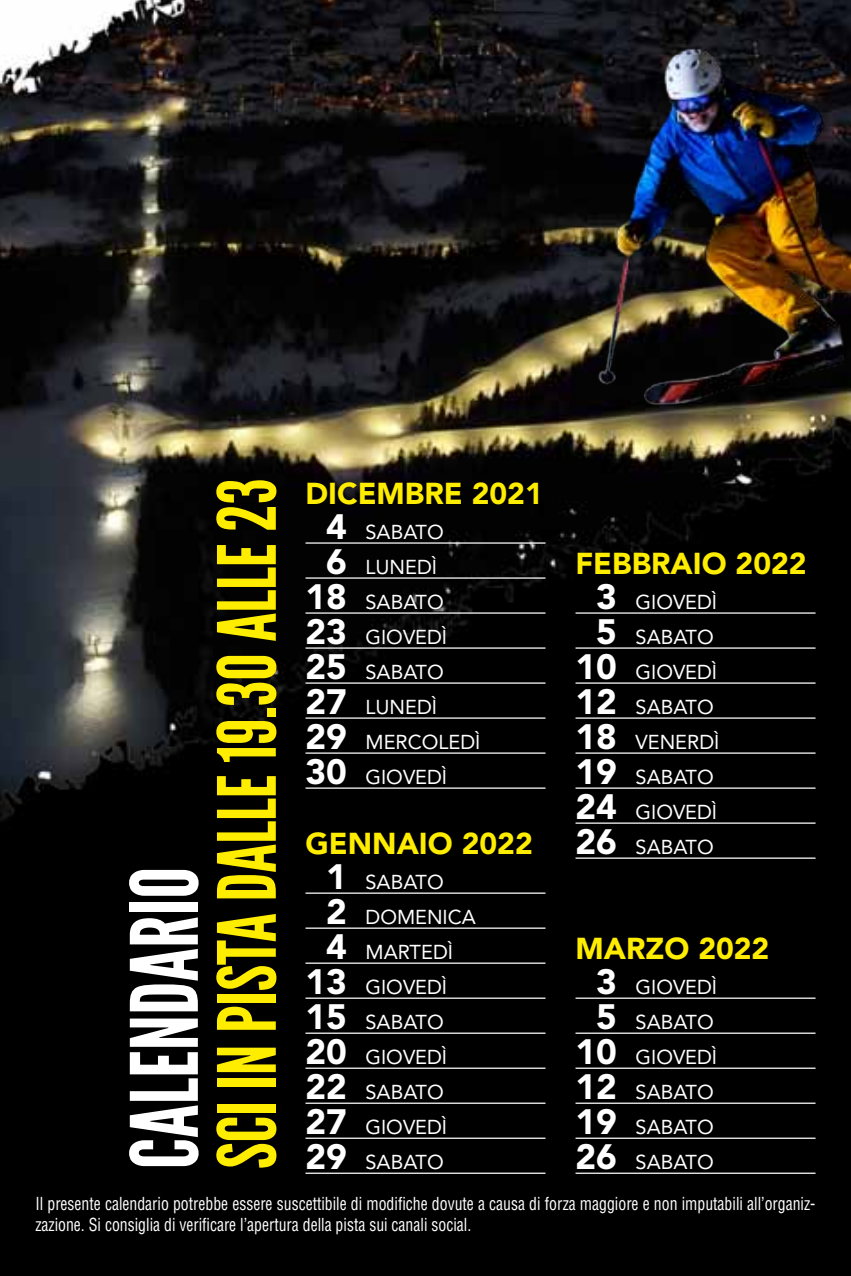
<style>
.page{position:relative;width:851px;height:1276px;background:#fff}
.page>*{position:absolute;margin:0;border:0;box-sizing:border-box;transform-origin:0 0}
.t1{font:92.5px "League Gothic";color:#fff}
.t2{font:80px "League Gothic";color:#ffed00}
.t3{font:900 30px "Avenir LT Std";color:#ffed00}
.t4{font:20px/35px "Avenir LT Std";color:#fff;text-align:right}
.t5{font:condensed 17.5px/21px "Helvetica LT Std";color:#fff;scale:.9 1}
.s1{font-weight:900;font-size:35px}
</style>
<div class="page">
<img style="left:0;top:0;width:850px;height:960px">
<div style="left:0;top:960px;width:850px;height:316px;background:#000"></div>
<hr style="left:305px;top:542px;width:240px;height:1px;background:#fff">
<hr style="left:305px;top:577px;width:240px;height:1px;background:#fff">
<hr style="left:305px;top:612px;width:240px;height:1px;background:#fff">
<hr style="left:305px;top:647px;width:240px;height:1px;background:#fff">
<hr style="left:305px;top:682px;width:240px;height:1px;background:#fff">
<hr style="left:305px;top:717px;width:240px;height:1px;background:#fff">
<hr style="left:305px;top:752px;width:240px;height:1px;background:#fff">
<hr style="left:305px;top:787px;width:240px;height:1px;background:#fff">
<hr style="left:305px;top:892px;width:240px;height:1px;background:#fff">
<hr style="left:305px;top:927px;width:240px;height:1px;background:#fff">
<hr style="left:305px;top:962px;width:240px;height:1px;background:#fff">
<hr style="left:305px;top:997px;width:240px;height:1px;background:#fff">
<hr style="left:305px;top:1032px;width:240px;height:1px;background:#fff">
<hr style="left:305px;top:1067px;width:240px;height:1px;background:#fff">
<hr style="left:305px;top:1102px;width:240px;height:1px;background:#fff">
<hr style="left:305px;top:1137px;width:240px;height:1px;background:#fff">
<hr style="left:305px;top:1172px;width:240px;height:1px;background:#fff">
<hr style="left:575px;top:612px;width:240px;height:1px;background:#fff">
<hr style="left:575px;top:647px;width:240px;height:1px;background:#fff">
<hr style="left:575px;top:682px;width:240px;height:1px;background:#fff">
<hr style="left:575px;top:717px;width:240px;height:1px;background:#fff">
<hr style="left:575px;top:752px;width:240px;height:1px;background:#fff">
<hr style="left:575px;top:787px;width:240px;height:1px;background:#fff">
<hr style="left:575px;top:822px;width:240px;height:1px;background:#fff">
<hr style="left:575px;top:857px;width:240px;height:1px;background:#fff">
<hr style="left:575px;top:997px;width:240px;height:1px;background:#fff">
<hr style="left:575px;top:1032px;width:240px;height:1px;background:#fff">
<hr style="left:575px;top:1067px;width:240px;height:1px;background:#fff">
<hr style="left:575px;top:1102px;width:240px;height:1px;background:#fff">
<hr style="left:575px;top:1137px;width:240px;height:1px;background:#fff">
<hr style="left:575px;top:1172px;width:240px;height:1px;background:#fff">
<img style="left:394px;top:0;width:456px;height:595px">
<h2 class="t2" style="left:199px;top:1169px;width:692px;rotate:-90deg">Sci in pista dalle 19.30 alle 23</h2>
<p class="t5" style="left:35px;top:1193px;width:868px">Il presente calendario potrebbe essere suscettibile di modifiche dovute a causa di forza maggiore e non imputabili all’organiz&shy;zazione. Si consiglia di verificare l’apertura della pista sui canali social.</p>
<h3 class="t3" style="left:305px;top:475px;width:239px">DICEMBRE 2021</h3>
<p class="t4" style="left:326px;top:514px;width:119px"><span class="s1">4</span> SABATO</p>
<p class="t4" style="left:326px;top:549px;width:112px"><span class="s1">6</span> LUNEDÌ</p>
<p class="t4" style="left:305px;top:584px;width:140px"><span class="s1">18</span> SABATO</p>
<p class="t4" style="left:305px;top:619px;width:143px"><span class="s1">23</span> GIOVEDÌ</p>
<p class="t4" style="left:305px;top:654px;width:140px"><span class="s1">25</span> SABATO</p>
<p class="t4" style="left:305px;top:689px;width:133px"><span class="s1">27</span> LUNEDÌ</p>
<p class="t4" style="left:305px;top:724px;width:176px"><span class="s1">29</span> MERCOLEDÌ</p>
<p class="t4" style="left:305px;top:759px;width:143px"><span class="s1">30</span> GIOVEDÌ</p>
<h3 class="t3" style="left:575px;top:545px;width:233px">FEBBRAIO 2022</h3>
<p class="t4" style="left:575px;top:584px;width:145px"><span class="s1">3</span> GIOVEDÌ<br><span class="s1">5</span> SABATO<br><span class="s1">10</span> GIOVEDÌ<br><span class="s1">12</span> SABATO<br><span class="s1">18</span> VENERDÌ<br><span class="s1">19</span> SABATO<br><span class="s1">24</span> GIOVEDÌ<br><span class="s1">26</span> SABATO</p>
<h3 class="t3" style="left:305px;top:825px;width:229px">GENNAIO 2022</h3>
<p class="t4" style="left:326px;top:864px;width:119px"><span class="s1">1</span> SABATO</p>
<p class="t4" style="left:326px;top:899px;width:151px"><span class="s1">2</span> DOM ENICA</p>
<p class="t4" style="left:326px;top:934px;width:128px"><span class="s1">4</span> MARTEDÌ</p>
<p class="t4" style="left:305px;top:969px;width:143px"><span class="s1">13</span> GIOVEDÌ</p>
<p class="t4" style="left:305px;top:1004px;width:140px"><span class="s1">15</span> SABATO</p>
<p class="t4" style="left:305px;top:1039px;width:143px"><span class="s1">20</span> GIOVEDÌ</p>
<p class="t4" style="left:305px;top:1074px;width:140px"><span class="s1">22</span> SABATO</p>
<p class="t4" style="left:305px;top:1109px;width:143px"><span class="s1">27</span> GIOVEDÌ</p>
<p class="t4" style="left:305px;top:1144px;width:140px"><span class="s1">29</span> SABATO</p>
<h1 class="t1" style="left:110px;top:1169px;width:304px;rotate:-90deg">Calendario</h1>
<h3 class="t3" style="left:575px;top:930px;width:195px">MARZO 2022</h3>
<p class="t4" style="left:575px;top:969px;width:143px"><span class="s1">3</span> GIOVEDÌ<br><span class="s1">5</span> SABATO<br><span class="s1">10</span> GIOVEDÌ<br><span class="s1">12</span> SABATO<br><span class="s1">19</span> SABATO</p>
<p class="t4" style="left:575px;top:1144px;width:140px"><span class="s1">26</span> SABATO</p>
</div>
